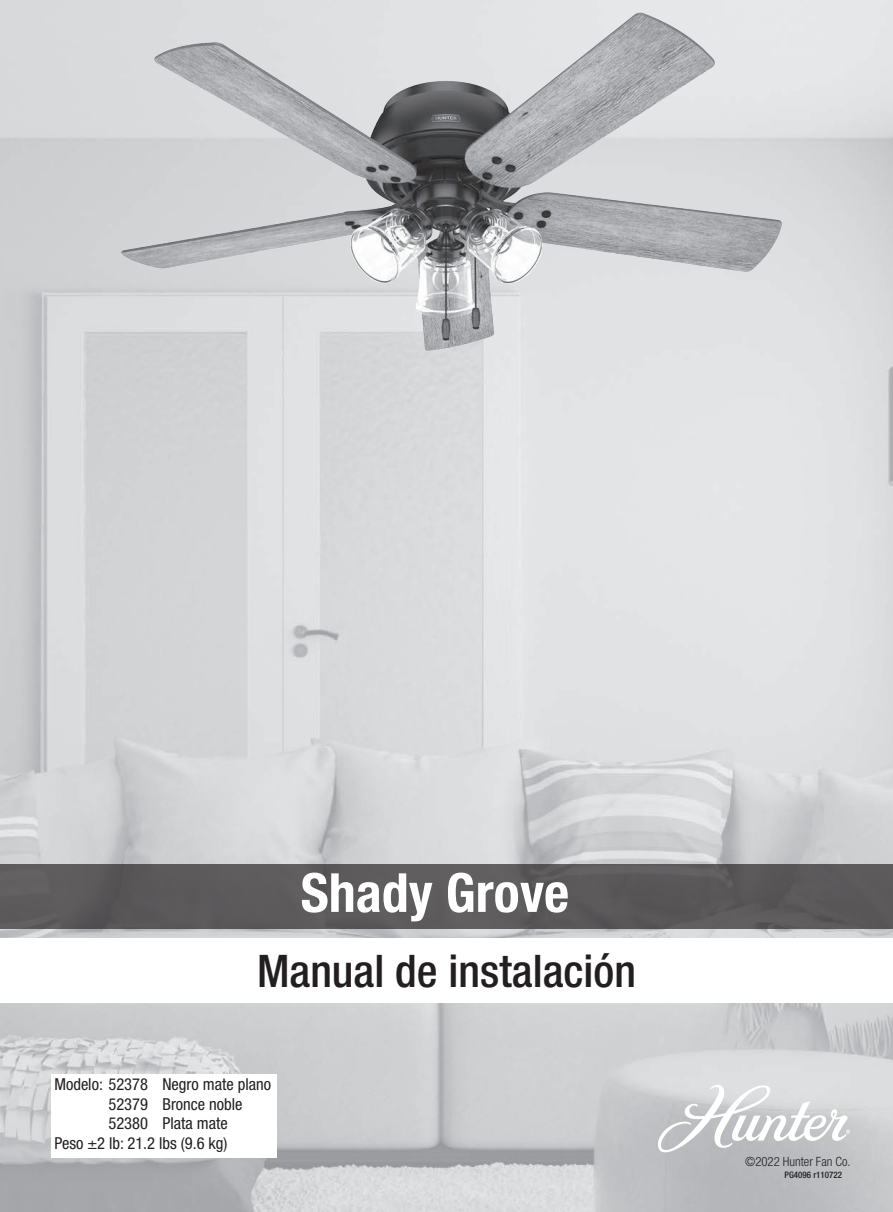
<style>
.page{position:relative;width:893px;height:1212px;background:#fff}
.page>*{position:absolute;margin:0;border:0;box-sizing:border-box;transform-origin:0 0}
.t1{font:700 condensed 54px "Helvetica Neue LT Std";color:#fff}
.t2{font:500 condensed 45px "Helvetica Neue LT Std";color:#231f20}
.t3{font:condensed 16.5px "Helvetica Neue LT Std";color:#231f20}
.t4{font:300 condensed 12.75px "Helvetica Neue LT Std";color:#231f20}
.t5{font:500 condensed 9px "Helvetica Neue LT Std";color:#231f20}
</style>
<div class="page">
<img style="left:0;top:0;width:893px;height:1212px">
<div style="left:0;top:939px;width:893px;height:64px;background:#fff"></div>
<div style="left:0;top:864px;width:893px;height:64px;background:#5c5a5b"></div>
<div style="left:51px;top:1075px;width:225px;height:83px;background:#fff"></div>
<svg style="left:658px;top:1085px;width:192px;height:67px"></svg>
<img style="left:82px;top:0;width:729px;height:366px">
<p class="t1" style="left:301px;top:860px;width:270px">Shady Grove</p>
<p class="t2" style="left:257px;top:944px;width:380px">Manual de instalación</p>
<p class="t3" style="left:54px;top:1074px;width:218px">Modelo: 52378 Negro mate plano</p>
<p class="t3" style="left:108px;top:1094px;width:136px">52379 Bronce noble</p>
<p class="t3" style="left:108px;top:1114px;width:121px">52380 Plata mate</p>
<p class="t3" style="left:54px;top:1134px;width:175px">Peso ±2 lb: 21.2 lbs (9.6 kg)</p>
<p class="t4" style="left:745px;top:1154px;width:107px">©2022 Hunter Fan Co.</p>
<p class="t5" style="left:784px;top:1169px;width:59px">PG4096 r110722</p>
</div>
